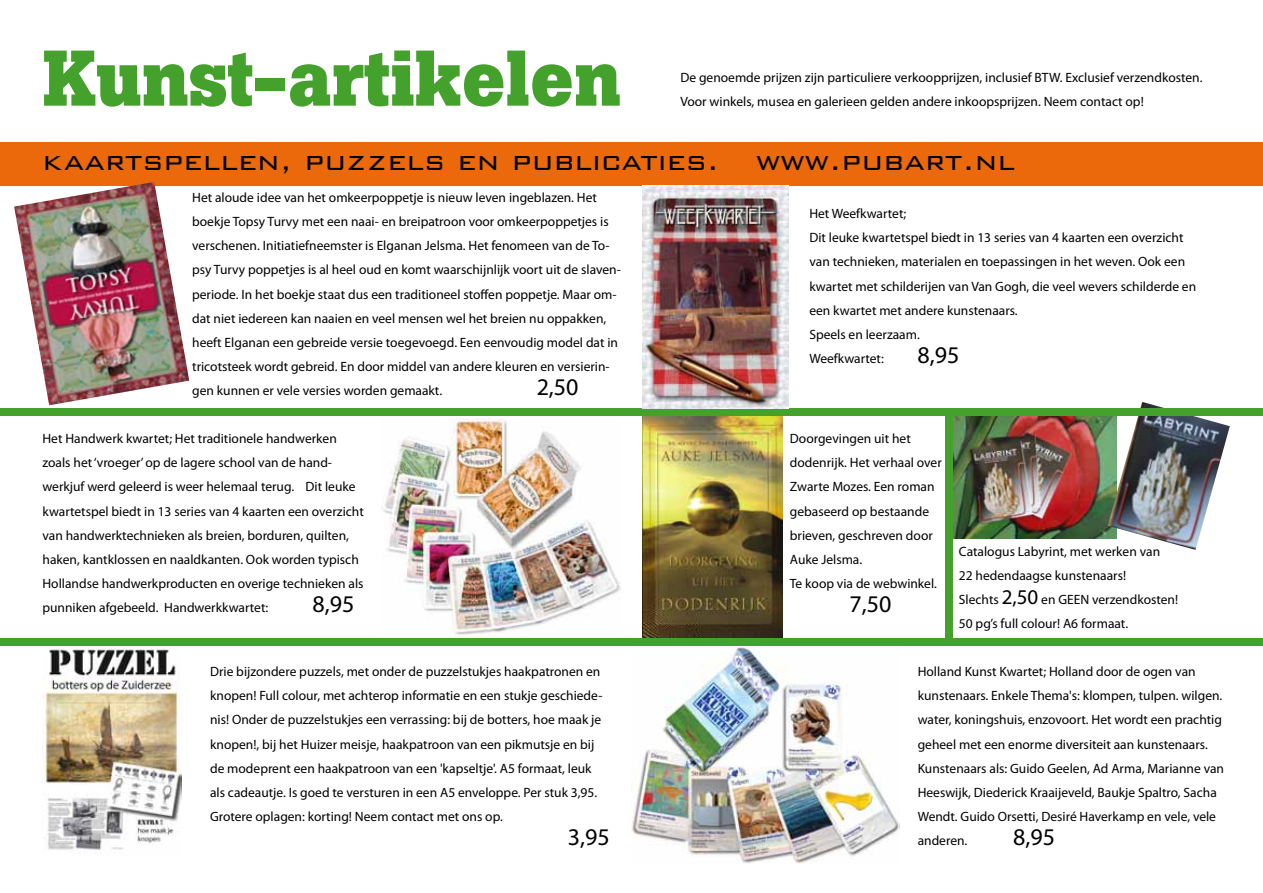
<style>
.page{position:relative;width:1263px;height:893px;background:#fff}
.page>*{position:absolute;margin:0;border:0;box-sizing:border-box;transform-origin:0 0}
.t1{font:700 78px "Boton";color:#44a12b}
.t2{font:300 33px "Bank Gothic BT";color:#000}
.t3{font:24px "Myriad Pro";color:#000}
.t4{font:13.5px/24.2px "Myriad Pro";color:#000}
.s1{font-size:21px}
</style>
<div class="page">
<img style="left:952px;top:416px;width:156px;height:123px">
<img style="left:43px;top:648px;width:139px;height:202px">
<img style="left:631px;top:646px;width:268px;height:217px">
<img style="left:381px;top:419px;width:239px;height:216px">
<div style="left:0;top:638px;width:1263px;height:7px;background:#44a12b"></div>
<div style="left:0;top:142px;width:1263px;height:44px;background:#eb690b"></div>
<img style="left:14px;top:182px;width:175px;height:223px">
<img style="left:642px;top:416px;width:141px;height:222px">
<img style="left:1108px;top:402px;width:122px;height:148px">
<div style="left:945px;top:416px;width:7px;height:222px;background:#44a12b"></div>
<div style="left:0;top:409px;width:1263px;height:7px;background:#44a12b"></div>
<img style="left:642px;top:186px;width:147px;height:222px">
<h1 class="t1" style="left:43px;top:32px;width:580px">Kunst-artikelen</h1>
<p class="t4" style="left:680px;top:65px;width:524px">De genoemde prijzen zijn particuliere verkoopprijzen, inclusief BTW. Exclusief verzendkosten.<br>Voor winkels, musea en galerieen gelden andere inkoopsprijzen. Neem contact op!</p>
<h2 class="t2" style="left:43px;top:144px;width:974px">kaartspellen, puzzels en publicaties. www.pubart.nl</h2>
<p class="t4" style="left:192px;top:185px;width:430px">Het aloude idee van het omkeerpoppetje is nieuw leven ingeblazen. Het boekje Topsy Turvy met een naai- en breipatroon voor omkeerpoppetjes is verschenen. Initiatiefneemster is Elganan Jelsma. Het fenomeen van de To&shy;psy Turvy poppetjes is al heel oud en komt waarschijnlijk voort uit de slaven&shy;periode. In het boekje staat dus een traditioneel stoffen poppetje. Maar om&shy;dat niet iedereen kan naaien en veel mensen wel het breien nu oppakken, heeft Elganan een gebreide versie toegevoegd. Een eenvoudig model dat in tricotsteek wordt gebreid. En door middel van andere kleuren en versierin&shy;gen kunnen er vele versies worden gemaakt.</p>
<p class="t4" style="left:809px;top:201px;width:388px">Het Weefkwartet;<br>Dit leuke kwartetspel biedt in 13 series van 4 kaarten een overzicht van technieken, materialen en toepassingen in het weven. Ook een kwartet met schilderijen van Van Gogh, die veel wevers schilderde en een kwartet met andere kunstenaars.<br>Speels en leerzaam.<br>Weefkwartet:</p>
<h3 class="t3" style="left:917px;top:340px;width:43px">8,95</h3>
<h3 class="t3" style="left:537px;top:372px;width:43px">2,50</h3>
<p class="t4" style="left:43px;top:426px;width:323px">Het Handwerk kwartet; Het traditionele handwerken zoals het ‘vroeger’ op de lagere school van de hand&shy;werkjuf werd geleerd is weer helemaal terug. Dit leuke kwartetspel biedt in 13 series van 4 kaarten een overzicht van handwerktechnieken als breien, borduren, quilten, haken, kantklossen en naaldkanten. Ook worden typisch Hollandse handwerkproducten en overige technieken als punniken afgebeeld. Handwerkkwartet:</p>
<h3 class="t3" style="left:313px;top:589px;width:43px">8,95</h3>
<p class="t4" style="left:210px;top:659px;width:394px">Drie bijzondere puzzels, met onder de puzzelstukjes haakpatronen en knopen! Full colour, met achterop informatie en een stukje geschiede&shy;nis! Onder de puzzelstukjes een verrassing: bij de botters, hoe maak je knopen!, bij het Huizer meisje, haakpatroon van een pikmutsje en bij de modeprent een haakpatroon van een 'kapseltje'. A5 formaat, leuk als cadeautje. Is goed te versturen in een A5 enveloppe. Per stuk 3,95.<br>Grotere oplagen: korting! Neem contact met ons op.</p>
<h3 class="t3" style="left:568px;top:822px;width:43px">3,95</h3>
<p class="t4" style="left:790px;top:426px;width:153px">Doorgevingen uit het dodenrijk. Het verhaal over<br>Zwarte Mozes. Een roman gebaseerd op bestaande brieven, geschreven door<br>Auke Jelsma.<br>Te koop via de webwinkel.</p>
<h3 class="t3" style="left:850px;top:589px;width:43px">7,50</h3>
<p class="t4" style="left:959px;top:539px;width:221px">Catalogus Labyrint, met werken van<br>22 hedendaagse kunstenaars!<br>Slechts <span class="s1">2,50</span> en GEEN verzendkosten!<br>50 pg’s full colour! A6 formaat.</p>
<p class="t4" style="left:918px;top:659px;width:308px">Holland Kunst Kwartet; Holland door de ogen van kunstenaars. Enkele Thema's: klompen, tulpen. wilgen. water, koningshuis, enzovoort. Het wordt een prachtig geheel met een enorme diversiteit aan kunstenaars.<br>Kunstenaars als: Guido Geelen, Ad Arma, Marianne van Heeswijk, Diederick Kraaijeveld, Baukje Spaltro, Sacha Wendt. Guido Orsetti, Desiré Haverkamp en vele, vele anderen.</p>
<h3 class="t3" style="left:1013px;top:822px;width:43px">8,95</h3>
</div>
